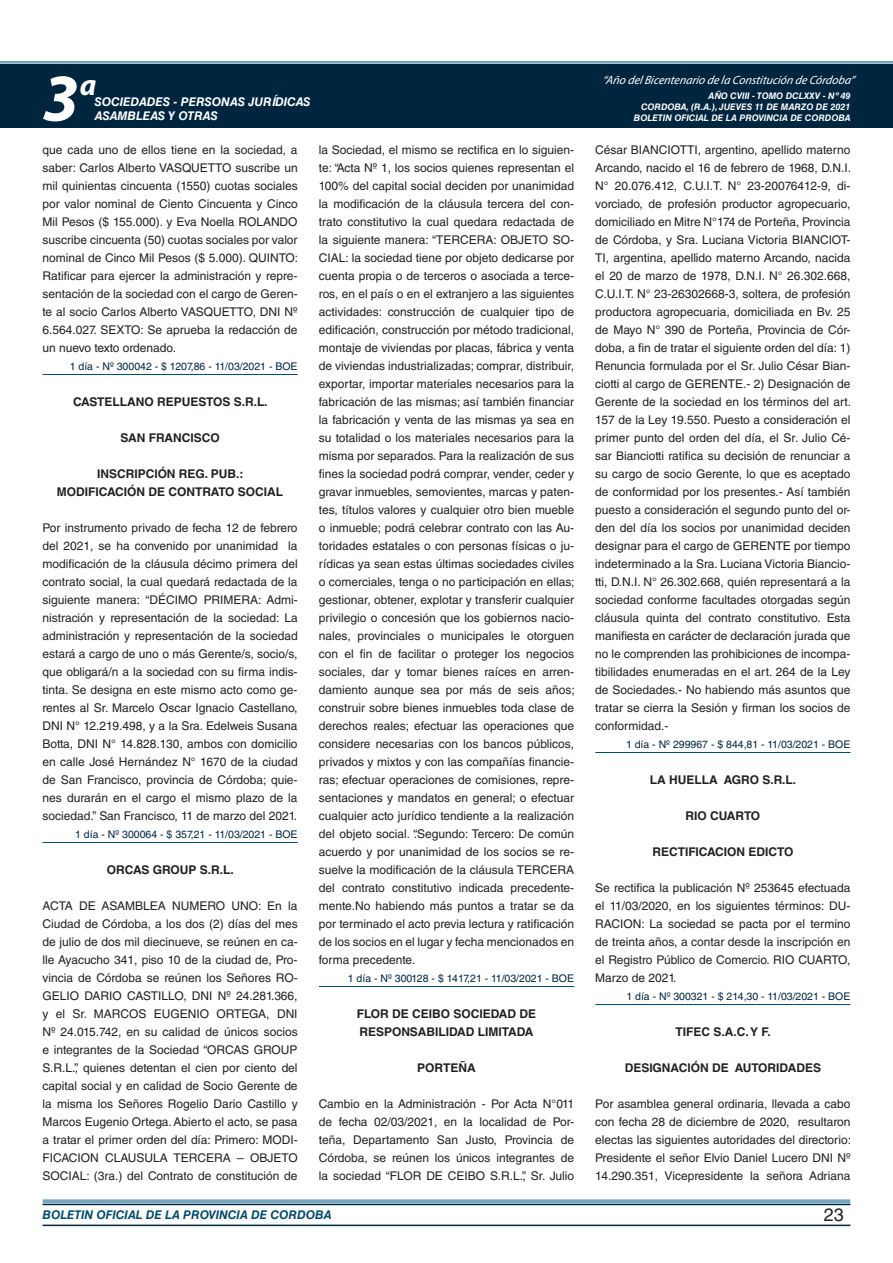
<style>
.page{position:relative;width:893px;height:1263px;background:#fff}
.page>*{position:absolute;margin:0;border:0;box-sizing:border-box;transform-origin:0 0}
.t1{font:italic 700 67.5px "Myriad Pro";color:#fff}
.t2{font:italic 700 30px "Myriad Pro";color:#fff}
.t3{font:18px "Helvetica LT Std";color:#231f20}
.t4{font:12px/18px "Helvetica LT Std";color:#231f20;text-align:justify}
.t5{font:700 12px/18px "Helvetica LT Std";color:#231f20}
.t6{font:italic 12px "Myriad Pro";color:#fff}
.t7{font:italic 700 12px "Helvetica LT Std";color:#fff}
.t8{font:italic 700 12px "Helvetica LT Std";color:#004b6c}
.t9{font:10.5px "Helvetica LT Std";color:#00263f}
.t10{font:italic 700 9px/10.8px "Helvetica LT Std";color:#fff;text-align:right}
</style>
<div class="page">
<div style="left:0;top:61px;width:893px;height:6px;background:#fff;opacity:.75"></div>
<div style="left:0;top:64px;width:893px;height:64px;background:#00263f"></div>
<hr style="left:43px;top:1224px;width:807px;height:2px;background:#00263f">
<div style="left:42px;top:1198px;width:809px;height:8px;background:#fff;opacity:.75"></div>
<hr style="left:43px;top:374px;width:255px;height:1px;background:#004b6c">
<hr style="left:43px;top:842px;width:255px;height:1px;background:#004b6c">
<hr style="left:319px;top:986px;width:255px;height:1px;background:#004b6c">
<hr style="left:595px;top:752px;width:255px;height:1px;background:#004b6c">
<hr style="left:595px;top:1004px;width:255px;height:1px;background:#004b6c">
<h1 class="t1" style="left:43px;top:54px;width:38px">3</h1>
<h2 class="t2" style="left:80px;top:66px;width:18px">a</h2>
<p class="t7" style="left:95px;top:94px;width:217px">SOCIEDADES - PERSONAS JURÍDICAS</p>
<p class="t7" style="left:95px;top:109px;width:125px">ASAMBLEAS Y OTRAS</p>
<p class="t6" style="left:603px;top:72px;width:254px">“Año delBicentenario de la Constitución de Córdoba”</p>
<p class="t10" style="left:634px;top:91px;width:218px">AÑO CVIII - TOMO DCLXXV - Nº 49<br>CORDOBA, (R.A.), JUEVES 11 DE MARZO DE 2021<br>BOLETIN OFICIAL DE LA PROVINCIA DE CORDOBA</p>
<p class="t4" style="left:43px;top:141px;width:257px">que cada uno de ellos tiene en la sociedad, a saber: Carlos Alberto VASQUETTO suscribe un mil quinientas cincuenta (1550) cuotas sociales por valor nominal de Ciento Cincuenta y Cinco Mil Pesos ($ 155.000). y Eva Noella ROLANDO suscribe cincuenta (50) cuotas sociales por valor nominal de Cinco Mil Pesos ($ 5.000). QUINTO:<br>Ratificar para ejercer la administración y repre&shy;sentación de la sociedad con el cargo de Geren&shy;te al socio Carlos Alberto VASQUETTO, DNI Nº 6.564.027. SEXTO: Se aprueba la redacción de un nuevo texto ordenado.</p>
<p class="t9" style="left:70px;top:360px;width:229px">1 día - Nº 300042 - $ 1207,86 - 11/03/2021 - BOE</p>
<p class="t5" style="left:73px;top:392px;width:196px">CASTELLANO REPUESTOS S.R.L.</p>
<p class="t5" style="left:120px;top:428px;width:101px">SAN FRANCISCO</p>
<p class="t5" style="left:97px;top:464px;width:12px">INSCRIPCI</p>
<p class="t5" style="left:158px;top:464px;width:87px">ÓN REG. PUB.:</p>
<p class="t5" style="left:57px;top:482px;width:8px">MODIFICACI</p>
<p class="t5" style="left:127px;top:482px;width:59px">ÓN DE CONTRATO</p>
<p class="t5" style="left:238px;top:482px;width:17px">SOCIAL</p>
<p class="t4" style="left:43px;top:519px;width:257px">Por instrumento privado de fecha 12 de febrero del 2021, se ha convenido por unanimidad la modificación de la cláusula décimo primera del contrato social, la cual quedará redactada de la siguiente manera: “DÉCIMO PRIMERA: Admi&shy;nistración y representación de la sociedad: La administración y representación de la sociedad estará a cargo de uno o más Gerente/s, socio/s, que obligará/n a la sociedad con su firma indis&shy;tinta. Se designa en este mismo acto como ge&shy;rentes al Sr. Marcelo Oscar Ignacio Castellano, DNI N° 12.219.498, y a la Sra. Edelweis Susana Botta, DNI N° 14.828.130, ambos con domicilio en calle José Hernández N° 1670 de la ciudad de San Francisco, provincia de Córdoba; quie&shy;nes durarán en el cargo el mismo plazo de la sociedad.” San Francisco, 11 de marzo del 2021.</p>
<p class="t9" style="left:75px;top:828px;width:224px">1 día - Nº 300064 - $ 357,21 - 11/03/2021 - BOE</p>
<p class="t5" style="left:107px;top:860px;width:128px">ORCAS GROUP S.R.L.</p>
<p class="t4" style="left:43px;top:897px;width:257px">ACTA DE ASAMBLEA NUMERO UNO: En la Ciudad de Córdoba, a los dos (2) días del mes de julio de dos mil diecinueve, se reúnen en ca&shy;lle Ayacucho 341, piso 10 de la ciudad de, Pro&shy;vincia de Córdoba se reúnen los Señores RO-GELIO DARIO CASTILLO, DNI Nº 24.281.366, y el Sr. MARCOS EUGENIO ORTEGA, DNI Nº 24.015.742, en su calidad de únicos socios e integrantes de la Sociedad “ORCAS GROUP S.R.L.”, quienes detentan el cien por ciento del capital social y en calidad de Socio Gerente de la misma los Señores Rogelio Dario Castillo y Marcos Eugenio Ortega. Abierto el acto, se pasa a tratar el primer orden del día: Primero: MODI-FICACION CLAUSULA TERCERA – OBJETO SOCIAL: (3ra.) del Contrato de constitución de</p>
<p class="t4" style="left:319px;top:141px;width:257px">la Sociedad, el mismo se rectifica en lo siguien&shy;te: “Acta Nº 1, los socios quienes representan el 100% del capital social deciden por unanimidad la modificación de la cláusula tercera del con&shy;trato constitutivo la cual quedara redactada de la siguiente manera: “TERCERA: OBJETO SO-CIAL: la sociedad tiene por objeto dedicarse por cuenta propia o de terceros o asociada a terce&shy;ros, en el país o en el extranjero a las siguientes actividades: construcción de cualquier tipo de edificación, construcción por método tradicional, montaje de viviendas por placas, fábrica y venta de viviendas industrializadas; comprar, distribuir, exportar, importar materiales necesarios para la fabricación de las mismas; así también financiar la fabricación y venta de las mismas ya sea en su totalidad o los materiales necesarios para la misma por separados. Para la realización de sus fines la sociedad podrá comprar, vender, ceder y gravar inmuebles, semovientes, marcas y paten&shy;tes, títulos valores y cualquier otro bien mueble o inmueble; podrá celebrar contrato con las Au&shy;toridades estatales o con personas físicas o ju&shy;rídicas ya sean estas últimas sociedades civiles o comerciales, tenga o no participación en ellas; gestionar, obtener, explotar y transferir cualquier privilegio o concesión que los gobiernos nacio&shy;nales, provinciales o municipales le otorguen con el fin de facilitar o proteger los negocios sociales, dar y tomar bienes raíces en arren&shy;damiento aunque sea por más de seis años; construir sobre bienes inmuebles toda clase de derechos reales; efectuar las operaciones que considere necesarias con los bancos públicos, privados y mixtos y con las compañías financie&shy;ras; efectuar operaciones de comisiones, repre&shy;sentaciones y mandatos en general; o efectuar cualquier acto jurídico tendiente a la realización del objeto social. “.Segundo: Tercero: De común acuerdo y por unanimidad de los socios se re&shy;suelve la modificación de la cláusula TERCERA del contrato constitutivo indicada precedente&shy;mente.No habiendo más puntos a tratar se da por terminado el acto previa lectura y ratificación de los socios en el lugar y fecha mencionados en forma precedente.</p>
<p class="t9" style="left:348px;top:972px;width:228px">1 día - Nº 300128 - $ 1417,21 - 11/03/2021 - BOE</p>
<p class="t5" style="left:357px;top:1004px;width:181px">FLOR DE CEIBO SOCIEDAD DE<br>RESPONSABILIDAD LIMITADA</p>
<p class="t5" style="left:417px;top:1058px;width:60px">PORTEÑA</p>
<p class="t4" style="left:319px;top:1095px;width:257px">Cambio en la Administración - Por Acta N°011 de fecha 02/03/2021, en la localidad de Por&shy;teña, Departamento San Justo, Provincia de Córdoba, se reúnen los únicos integrantes de la sociedad “FLOR DE CEIBO S.R.L.”, Sr. Julio</p>
<p class="t4" style="left:595px;top:141px;width:257px">César BIANCIOTTI, argentino, apellido materno Arcando, nacido el 16 de febrero de 1968, D.N.I.<br>N° 20.076.412, C.U.I.T. N° 23-20076412-9, di&shy;vorciado, de profesión productor agropecuario, domiciliado en Mitre N°174 de Porteña, Provincia de Córdoba, y Sra. Luciana Victoria BIANCIOT-TI, argentina, apellido materno Arcando, nacida el 20 de marzo de 1978, D.N.I. N° 26.302.668, C.U.I.T. N° 23-26302668-3, soltera, de profesión productora agropecuaria, domiciliada en Bv. 25 de Mayo N° 390 de Porteña, Provincia de Cór&shy;doba, a fin de tratar el siguiente orden del día: 1)<br>Renuncia formulada por el Sr. Julio César Bian&shy;ciotti al cargo de GERENTE.- 2) Designación de Gerente de la sociedad en los términos del art.<br>157 de la Ley 19.550. Puesto a consideración el primer punto del orden del día, el Sr. Julio Cé&shy;sar Bianciotti ratifica su decisión de renunciar a su cargo de socio Gerente, lo que es aceptado de conformidad por los presentes.- Así también puesto a consideración el segundo punto del or&shy;den del día los socios por unanimidad deciden designar para el cargo de GERENTE por tiempo indeterminado a la Sra. Luciana Victoria Biancio&shy;tti, D.N.I. N° 26.302.668, quién representará a la sociedad conforme facultades otorgadas según cláusula quinta del contrato constitutivo. Esta manifiesta en carácter de declaración jurada que no le comprenden las prohibiciones de incompa&shy;tibilidades enumeradas en el art. 264 de la Ley de Sociedades.- No habiendo más asuntos que tratar se cierra la Sesión y firman los socios de conformidad.-</p>
<p class="t9" style="left:626px;top:738px;width:226px">1 día - Nº 299967 - $ 844,81 - 11/03/2021 - BOE</p>
<p class="t5" style="left:650px;top:770px;width:148px">LA HUELLA AGRO S.R.L.</p>
<p class="t5" style="left:686px;top:806px;width:76px">RIO CUARTO</p>
<p class="t5" style="left:652px;top:842px;width:142px">RECTIFICACION EDICTO</p>
<p class="t4" style="left:595px;top:879px;width:257px">Se rectifica la publicación Nº 253645 efectuada el 11/03/2020, en los siguientes términos: DU-RACION: La sociedad se pacta por el termino de treinta años, a contar desde la inscripción en el Registro Público de Comercio. RIO CUARTO, Marzo de 2021.</p>
<p class="t9" style="left:626px;top:990px;width:226px">1 día - Nº 300321 - $ 214,30 - 11/03/2021 - BOE</p>
<p class="t5" style="left:675px;top:1022px;width:97px">TIFEC S.A.C. Y F.</p>
<p class="t5" style="left:625px;top:1058px;width:17px">DESIGNACI</p>
<p class="t5" style="left:691px;top:1058px;width:30px">ÓN DE</p>
<p class="t5" style="left:735px;top:1058px;width:17px">AUTORIDADES</p>
<p class="t4" style="left:595px;top:1095px;width:257px">Por asamblea general ordinaria, llevada a cabo con fecha 28 de diciembre de 2020, resultaron electas las siguientes autoridades del directorio:<br>Presidente el señor Elvio Daniel Lucero DNI Nº 14.290.351, Vicepresidente la señora Adriana</p>
<p class="t8" style="left:43px;top:1208px;width:290px">BOLETIN OFICIAL DE LA PROVINCIA DE CORDOBA</p>
<h3 class="t3" style="left:824px;top:1204px;width:22px">23</h3>
</div>
